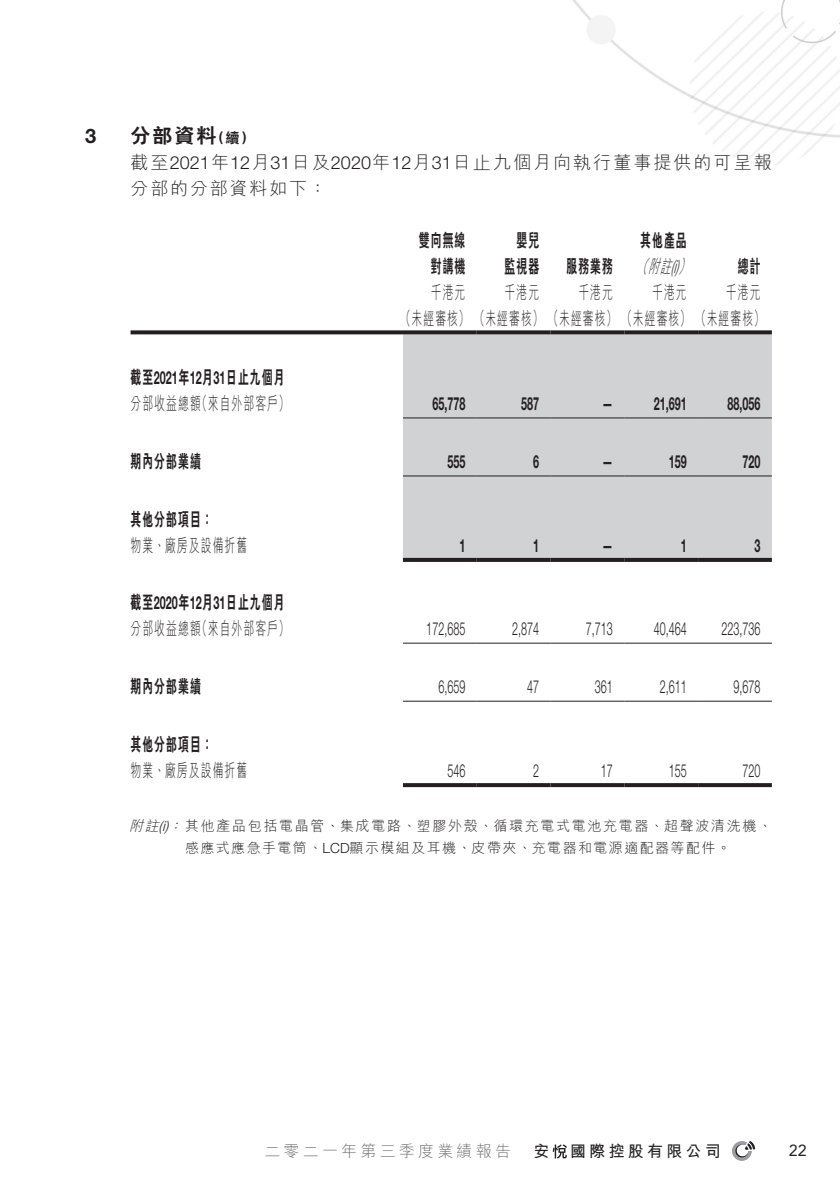
<style>
.page{position:relative;width:840px;height:1191px;background:#fff}
.page>*{position:absolute;margin:0;border:0;box-sizing:border-box;transform-origin:0 0}
._01_H1{font:800 20px "C Hei 2 HK";color:#231f20}
._01_H1-2{font:700 20px "Helvetica Neue LT Std";color:#231f20}
._50_Table_txt{font:300 18px "M Hei HK";letter-spacing:.1em;color:#231f20;scale:.6 1}
._50_Table_txt-2{font:800 18px "C Hei 2 HK";letter-spacing:.1em;color:#231f20;scale:.6 1}
._50_Table_txt-3{font:300 18px "Helvetica Neue LT Std";color:#231f20;scale:.6 1}
._00_txt{font:300 18px/26px "M Hei HK";letter-spacing:.115em;color:#231f20}
._50_Table_txt-4{font:700 18px "Helvetica Neue LT Std";color:#231f20;scale:.6 1}
._50_Table_txt-5{font:italic 300 18px "Helvetica Neue LT Std";color:#231f20;scale:.6 1}
._50_Table_txt-6{font:italic 300 18px "M Hei HK";color:#231f20;scale:.6 1}
.t1{font:300 16px "M Hei HK";letter-spacing:.2em;color:#6c6d70}
.t2{font:700 16px "M Hei HK";letter-spacing:.2em;color:#231f20}
.t3{font:16px "Avenir LT Std";color:#231f20}
._06_Notes{font:300 14px "M Hei HK";letter-spacing:.12em;color:#231f20}
._06_Notes-2{font:300 14px "M Hei HK";letter-spacing:.1em;color:#231f20}
._01_H1-3{font:800 14px "C Hei 2 HK";color:#231f20}
._06_Notes-3{font:italic 300 14px "M Hei HK";color:#231f20}
.s1{font-family:"Helvetica Neue LT Std"}
.s2{font-family:"M Hei HK"}
.s3{font-family:"Helvetica Neue LT Std";font-weight:700}
.s4{font-style:italic}
.s5{font-family:"Helvetica Neue LT Std";font-style:italic}
</style>
<div class="page">
<img style="left:130px;top:0;width:709px;height:1161px">
<svg style="left:731px;top:1140px;width:23px;height:20px"></svg>
<svg style="left:552px;top:1144px;width:14px;height:14px"></svg>
<div style="left:403px;top:334px;width:368px;height:224px;background:#d1d2d4"></div>
<svg style="left:130px;top:330px;width:273px;height:4px"></svg>
<svg style="left:403px;top:330px;width:73px;height:4px"></svg>
<svg style="left:476px;top:330px;width:74px;height:4px"></svg>
<svg style="left:550px;top:330px;width:74px;height:4px"></svg>
<svg style="left:624px;top:330px;width:73px;height:4px"></svg>
<svg style="left:697px;top:330px;width:74px;height:4px"></svg>
<hr style="left:403px;top:417px;width:73px;height:1px;background:#231f20">
<hr style="left:476px;top:417px;width:74px;height:1px;background:#231f20">
<hr style="left:550px;top:417px;width:74px;height:1px;background:#231f20">
<hr style="left:624px;top:417px;width:73px;height:1px;background:#231f20">
<hr style="left:697px;top:417px;width:74px;height:1px;background:#231f20">
<hr style="left:403px;top:475px;width:73px;height:1px;background:#231f20">
<hr style="left:476px;top:475px;width:74px;height:1px;background:#231f20">
<hr style="left:550px;top:475px;width:74px;height:1px;background:#231f20">
<hr style="left:624px;top:475px;width:73px;height:1px;background:#231f20">
<hr style="left:697px;top:475px;width:74px;height:1px;background:#231f20">
<svg style="left:403px;top:558px;width:73px;height:4px"></svg>
<svg style="left:476px;top:558px;width:74px;height:4px"></svg>
<svg style="left:550px;top:558px;width:74px;height:4px"></svg>
<svg style="left:624px;top:558px;width:73px;height:4px"></svg>
<svg style="left:697px;top:558px;width:74px;height:4px"></svg>
<hr style="left:403px;top:642px;width:73px;height:1px;background:#231f20">
<hr style="left:476px;top:642px;width:74px;height:1px;background:#231f20">
<hr style="left:550px;top:642px;width:74px;height:1px;background:#231f20">
<hr style="left:624px;top:642px;width:73px;height:1px;background:#231f20">
<hr style="left:697px;top:642px;width:74px;height:1px;background:#231f20">
<hr style="left:403px;top:700px;width:73px;height:1px;background:#231f20">
<hr style="left:476px;top:700px;width:74px;height:1px;background:#231f20">
<hr style="left:550px;top:700px;width:74px;height:1px;background:#231f20">
<hr style="left:624px;top:700px;width:73px;height:1px;background:#231f20">
<hr style="left:697px;top:700px;width:74px;height:1px;background:#231f20">
<svg style="left:403px;top:783px;width:73px;height:4px"></svg>
<svg style="left:476px;top:783px;width:74px;height:4px"></svg>
<svg style="left:550px;top:783px;width:74px;height:4px"></svg>
<svg style="left:624px;top:783px;width:73px;height:4px"></svg>
<svg style="left:697px;top:783px;width:74px;height:4px"></svg>
<p class="_01_H1-2" style="left:85px;top:123px;width:13px">3</p>
<p class="_01_H1" style="left:130px;top:125px;width:87px">分部資料</p>
<p class="_01_H1-3" style="left:211px;top:131px;width:45px">（續(</p>
<p class="_00_txt" style="left:130px;top:149px;width:642px">截至<span class="s1">2021</span>年<span class="s1">12</span>月<span class="s1">31</span>日及<span class="s1">2020</span>年<span class="s1">12</span>月<span class="s1">31</span>日止九個月向執行董事提供的可呈報分部的分部資料如下：</p>
<p class="_50_Table_txt-2" style="left:418px;top:231px;width:79px">雙向無線</p>
<p class="_50_Table_txt-2" style="left:430px;top:257px;width:59px">對講機</p>
<p class="_50_Table_txt-2" style="left:640px;top:231px;width:79px">其他產品</p>
<p class="_50_Table_txt-2" style="left:516px;top:231px;width:39px">嬰兒</p>
<p class="_50_Table_txt-2" style="left:737px;top:257px;width:39px">總計</p>
<p class="_50_Table_txt-6" style="left:636px;top:257px;width:27px">（</p>
<p class="_50_Table_txt-5" style="left:670px;top:255px;width:40px">) <span class="s2">）</span>i(</p>
<p class="_50_Table_txt-6" style="left:647px;top:257px;width:47px">附註</p>
<p class="_50_Table_txt-2" style="left:504px;top:257px;width:59px">監視器</p>
<p class="_50_Table_txt-2" style="left:566px;top:257px;width:79px">服務業務</p>
<p class="_50_Table_txt-2" style="left:130px;top:368px;width:258px">截至<span class="s3">2021</span>年<span class="s3">12</span>月<span class="s3">31</span>日止九個月</p>
<p class="_50_Table_txt" style="left:196px;top:394px;width:156px">（來自外部客戶(</p>
<p class="_50_Table_txt" style="left:130px;top:394px;width:119px">分部收益總額</p>
<p class="_50_Table_txt-2" style="left:130px;top:452px;width:119px">期內分部業績</p>
<p class="_50_Table_txt-2" style="left:130px;top:510px;width:138px">其他分部項目：</p>
<p class="_50_Table_txt" style="left:130px;top:536px;width:196px">物業、廠房及設備折舊</p>
<p class="_50_Table_txt-2" style="left:130px;top:593px;width:258px">截至<span class="s3">2020</span>年<span class="s3">12</span>月<span class="s3">31</span>日止九個月</p>
<p class="_50_Table_txt" style="left:196px;top:619px;width:156px">（來自外部客戶(</p>
<p class="_50_Table_txt" style="left:130px;top:619px;width:119px">分部收益總額</p>
<p class="_50_Table_txt-2" style="left:130px;top:677px;width:119px">期內分部業績</p>
<p class="_50_Table_txt-2" style="left:130px;top:735px;width:138px">其他分部項目：</p>
<p class="_50_Table_txt" style="left:430px;top:283px;width:59px">千港元</p>
<p class="_50_Table_txt" style="left:400px;top:309px;width:608px">（未經審核）（未經審核）（未經審核）（未經審核）（未經審核(</p>
<p class="_50_Table_txt" style="left:504px;top:283px;width:59px">千港元</p>
<p class="_50_Table_txt" style="left:578px;top:283px;width:59px">千港元</p>
<p class="_50_Table_txt" style="left:651px;top:283px;width:59px">千港元</p>
<p class="_50_Table_txt" style="left:725px;top:283px;width:59px">千港元</p>
<p class="_50_Table_txt-4" style="left:432px;top:392px;width:57px">65,778</p>
<p class="_50_Table_txt-4" style="left:521px;top:392px;width:32px">587</p>
<p class="_50_Table_txt-4" style="left:601px;top:392px;width:19px">—</p>
<p class="_50_Table_txt-4" style="left:653px;top:392px;width:57px">21,691</p>
<p class="_50_Table_txt-4" style="left:727px;top:392px;width:57px">88,056</p>
<p class="_50_Table_txt-4" style="left:447px;top:450px;width:32px">555</p>
<p class="_50_Table_txt-4" style="left:533px;top:450px;width:12px">6</p>
<p class="_50_Table_txt-4" style="left:601px;top:450px;width:19px">—</p>
<p class="_50_Table_txt-4" style="left:668px;top:450px;width:32px">159</p>
<p class="_50_Table_txt-4" style="left:742px;top:450px;width:32px">720</p>
<p class="_50_Table_txt-4" style="left:459px;top:534px;width:12px">1</p>
<p class="_50_Table_txt-4" style="left:533px;top:534px;width:12px">1</p>
<p class="_50_Table_txt-4" style="left:601px;top:534px;width:19px">—</p>
<p class="_50_Table_txt-4" style="left:680px;top:534px;width:12px">1</p>
<p class="_50_Table_txt-4" style="left:754px;top:534px;width:12px">3</p>
<p class="_50_Table_txt-3" style="left:426px;top:618px;width:67px">172,685</p>
<p class="_50_Table_txt-3" style="left:512px;top:618px;width:47px">2,874</p>
<p class="_50_Table_txt-3" style="left:585px;top:618px;width:47px">7,713</p>
<p class="_50_Table_txt-3" style="left:653px;top:618px;width:57px">40,464</p>
<p class="_50_Table_txt-3" style="left:721px;top:618px;width:67px">223,736</p>
<p class="_50_Table_txt-3" style="left:438px;top:676px;width:47px">6,659</p>
<p class="_50_Table_txt-3" style="left:527px;top:676px;width:22px">47</p>
<p class="_50_Table_txt-3" style="left:594px;top:676px;width:32px">361</p>
<p class="_50_Table_txt-3" style="left:659px;top:676px;width:47px">2,611</p>
<p class="_50_Table_txt-3" style="left:733px;top:676px;width:47px">9,678</p>
<p class="_50_Table_txt" style="left:130px;top:761px;width:196px">物業、廠房及設備折舊</p>
<p class="_06_Notes" style="left:158px;top:818px;width:614px"><span class="s4">：</span><span class="s5">) i(</span> 其他產品包括電晶管、集成電路、塑膠外殼、循環充電式電池充電器、超聲波清洗機、</p>
<p class="_50_Table_txt-3" style="left:447px;top:760px;width:32px">546</p>
<p class="_50_Table_txt-3" style="left:533px;top:760px;width:12px">2</p>
<p class="_50_Table_txt-3" style="left:742px;top:760px;width:32px">720</p>
<p class="_50_Table_txt-3" style="left:600px;top:760px;width:22px">17</p>
<p class="_50_Table_txt-3" style="left:668px;top:760px;width:32px">155</p>
<p class="_06_Notes-3" style="left:129px;top:818px;width:35px">附註</p>
<p class="_06_Notes-2" style="left:185px;top:840px;width:547px">感應式應急手電筒、<span class="s1">LCD</span>顯示模組及耳機、皮帶夾、充電器和電源適配器等配件。</p>
<p class="t1" style="left:264px;top:1143px;width:248px">二零二一年第三季度業績報告</p>
<p class="t2" style="left:533px;top:1139px;width:17px">安</p>
<p class="t2" style="left:570px;top:1139px;width:152px">國際控股有限公司</p>
<p class="t3" style="left:788px;top:1141px;width:19px">22</p>
</div>
